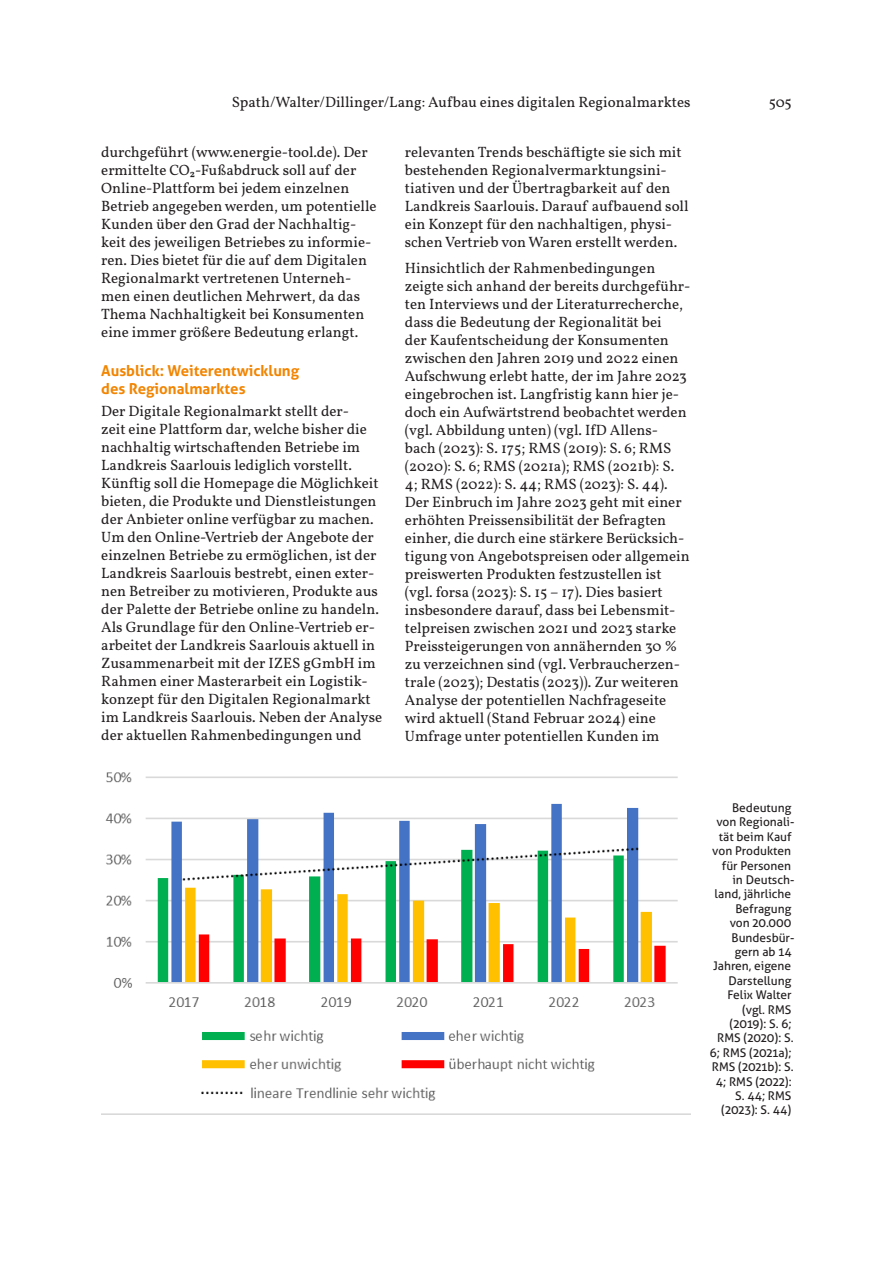
<style>
.page{position:relative;width:893px;height:1263px;background:#fff}
.page>*{position:absolute;margin:0;border:0;box-sizing:border-box;transform-origin:0 0}
.Text{font:15px/18px "Vollkorn";color:#231f20}
.Kopfzeile_rechts{font:15px "Vollkorn";color:#231f20}
.Überschrift_1{font:700 15px/18px "Aller";color:#f28502}
.Beschriftung_rechts{font:12px/14.4px "Aller";color:#231f20;text-align:right}
</style>
<div class="page">
<img style="left:101px;top:772px;width:589px;height:342px">
<p class="Kopfzeile_rechts" style="left:232px;top:91px;width:460px">Spath/Walter/Dillinger/Lang: Aufbau eines digitalen Regionalmarktes</p>
<p class="Text" style="left:769px;top:92px;width:24px">505</p>
<p class="Text" style="left:101px;top:142px;width:277px">durchgeführt (www.energie-tool.de). Der ermittelte CO₂-Fußabdruck soll auf der Online-Plattform bei jedem einzelnen Betrieb angegeben werden, um potentielle Kunden über den Grad der Nachhaltig&shy;keit des jeweiligen Betriebes zu informie&shy;ren. Dies bietet für die auf dem Digitalen Regionalmarkt vertretenen Unterneh&shy;men einen deutlichen Mehrwert, da das Thema Nachhaltigkeit bei Konsumenten eine immer größere Bedeutung erlangt.</p>
<p class="Überschrift_1" style="left:101px;top:361px;width:200px">Ausblick: Weiterentwicklung des Regionalmarktes</p>
<p class="Text" style="left:101px;top:401px;width:282px">Der Digitale Regionalmarkt stellt der-<br>zeit eine Plattform dar, welche bisher die nachhaltig wirtschaftenden Betriebe im Landkreis Saarlouis lediglich vorstellt.<br>Künftig soll die Homepage die Möglichkeit bieten, die Produkte und Dienstleistungen der Anbieter online verfügbar zu machen.<br>Um den Online-Vertrieb der Angebote der einzelnen Betriebe zu ermöglichen, ist der Landkreis Saarlouis bestrebt, einen exter&shy;nen Betreiber zu motivieren, Produkte aus der Palette der Betriebe online zu handeln.<br>Als Grundlage für den Online-Vertrieb er&shy;arbeitet der Landkreis Saarlouis aktuell in Zusammenarbeit mit der IZES gGmbH im Rahmen einer Masterarbeit ein Logistik&shy;konzept für den Digitalen Regionalmarkt im Landkreis Saarlouis. Neben der Analyse der aktuellen Rahmenbedingungen und</p>
<p class="Text" style="left:405px;top:142px;width:285px">relevanten Trends beschäftigte sie sich mit bestehenden Regionalvermarktungsini&shy;tiativen und der Übertragbarkeit auf den Landkreis Saarlouis. Darauf aufbauend soll ein Konzept für den nachhaltigen, physi&shy;schen Vertrieb von Waren erstellt werden.</p>
<p class="Text" style="left:405px;top:258px;width:287px">Hinsichtlich der Rahmenbedingungen zeigte sich anhand der bereits durchgeführ&shy;ten Interviews und der Literaturrecherche, dass die Bedeutung der Regionalität bei<br>der Kaufentscheidung der Konsumenten zwischen den Jahren 2019 und 2022 einen Aufschwung erlebt hatte, der im Jahre 2023 eingebrochen ist. Langfristig kann hier je&shy;doch ein Aufwärtstrend beobachtet werden (vgl. Abbildung unten) (vgl. IfD Allens&shy;bach (2023): S. 175; RMS (2019): S. 6; RMS (2020): S. 6; RMS (2021a); RMS (2021b): S.<br>4; RMS (2022): S. 44; RMS (2023): S. 44).<br>Der Einbruch im Jahre 2023 geht mit einer erhöhten Preissensibilität der Befragten einher, die durch eine stärkere Berücksich&shy;tigung von Angebotspreisen oder allgemein preiswerten Produkten festzustellen ist (vgl. forsa (2023): S. 15 – 17). Dies basiert insbesondere darauf, dass bei Lebensmit&shy;telpreisen zwischen 2021 und 2023 starke Preissteigerungen von annähernden 30 % zu verzeichnen sind (vgl. Verbraucherzen&shy;trale (2023); Destatis (2023)). Zur weiteren Analyse der potentiellen Nachfrageseite wird aktuell (Stand Februar 2024) eine Umfrage unter potentiellen Kunden im</p>
<p class="Beschriftung_rechts" style="left:710px;top:800px;width:86px">Bedeutung<br>von Regionali&shy;tät beim Kauf von Produkten für Personen<br>in Deutsch&shy;land, jährliche<br>Befragung<br>von 20.000<br>Bundesbür&shy;gern ab 14<br>Jahren, eigene<br>Darstellung<br>Felix Walter (vgl. RMS (2019): S. 6;<br>RMS (2020): S.<br>6; RMS (2021a);<br>RMS (2021b): S.<br>4; RMS (2022):<br>S. 44; RMS (2023): S. 44)</p>
</div>
